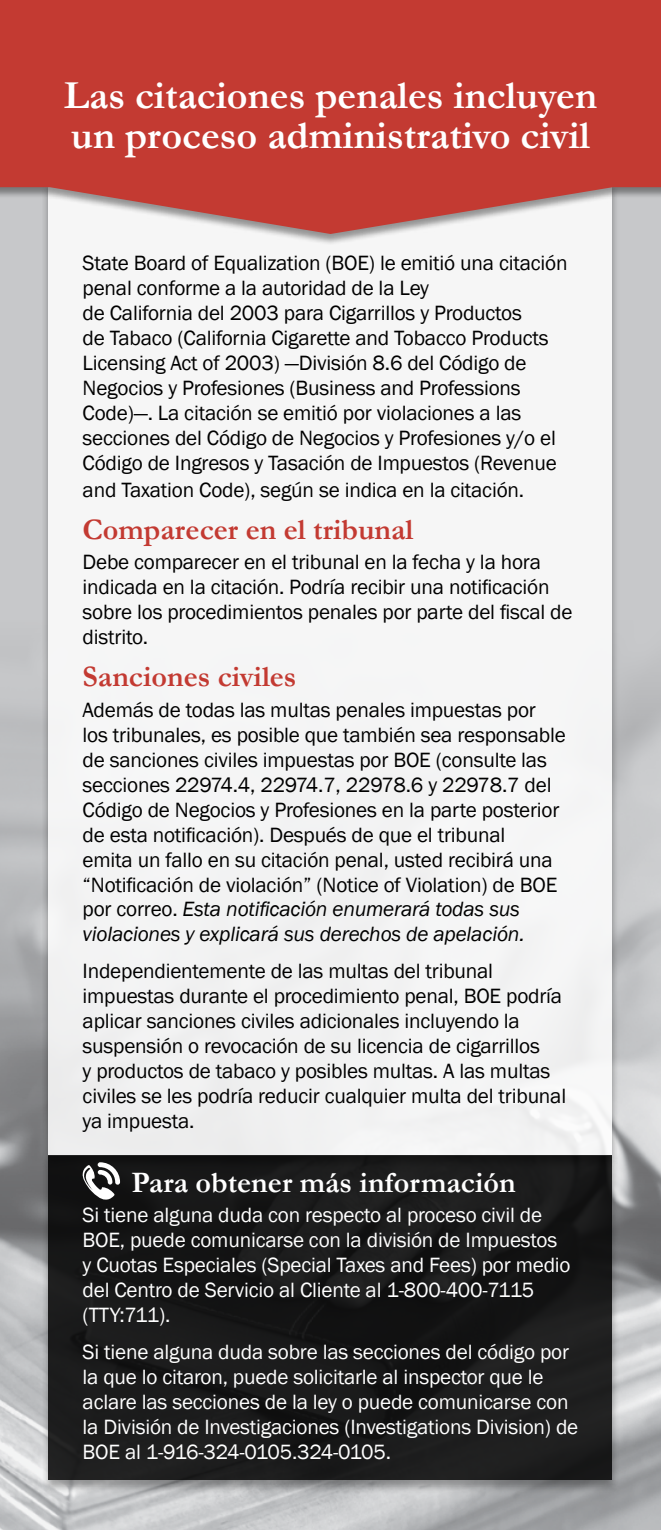
<style>
.page{position:relative;width:661px;height:1530px;background:#fff}
.page>*{position:absolute;margin:0;border:0;box-sizing:border-box;transform-origin:0 0}
.t1{font:700 40px/40px "Garamond";color:#fff}
.t2{font:700 30px "Garamond";color:#c33a32}
.t3{font:700 30px "Garamond";color:#fff}
.t4{font:21.25px/25px "Franklin Gothic";letter-spacing:-.01em;color:#000}
.t5{font:21.25px/25px "Franklin Gothic";letter-spacing:-.01em;color:#fff}
.s1{font-style:italic}
</style>
<div class="page">
<div style="left:0;top:164px;width:660px;height:1366px;background:#c7c8ca"></div>
<img style="left:0;top:682px;width:660px;height:848px">
<div style="left:41px;top:181px;width:578px;height:989px;background:#000;opacity:.4"></div>
<div style="left:49px;top:182px;width:562px;height:974px;background:#f6f6f6"></div>
<div style="left:41px;top:1155px;width:578px;height:339px;background:#000;opacity:.4"></div>
<div style="left:49px;top:1156px;width:562px;height:324px;background:#1b1b1b"></div>
<div style="left:0;top:0;width:660px;height:245px;background:#000;opacity:.4"></div>
<svg style="left:0;top:0;width:660px;height:234px;background:#c54b44"></svg>
<svg style="left:81px;top:1162px;width:39px;height:38px"></svg>
<h1 class="t1" style="left:64px;top:76px;width:534px">Las citaciones penales incluyen un proceso administrativo civil</h1>
<p class="t4" style="left:83px;top:251px;width:486px">State Board of Equalization (BOE) le emitió una citación penal conforme a la autoridad de la Ley<br>de California del 2003 para Cigarrillos y Productos<br>de Tabaco (California Cigarette and Tobacco Products Licensing Act of 2003) —División 8.6 del Código de Negocios y Profesiones (Business and Professions Code)—. La citación se emitió por violaciones a las secciones del Código de Negocios y Profesiones y/o el Código de Ingresos y Tasación de Impuestos (Revenue</p>
<p class="t4" style="left:83px;top:478px;width:442px">and Taxation Code), según se indica en la citación.</p>
<h2 class="t2" style="left:83px;top:509px;width:332px">Comparecer en el tribunal</h2>
<p class="t4" style="left:83px;top:550px;width:491px">Debe comparecer en el tribunal en la fecha y la hora indicada en la citación. Podría recibir una notificación sobre los procedimientos penales por parte del fiscal de distrito.</p>
<h2 class="t2" style="left:83px;top:656px;width:215px">Sanciones civiles</h2>
<p class="t4" style="left:83px;top:697px;width:484px">Además de todas las multas penales impuestas por los tribunales, es posible que también sea responsable de sanciones civiles impuestas por BOE (consulte las secciones 22974.4, 22974.7, 22978.6 y 22978.7 del Código de Negocios y Profesiones en la parte posterior de esta notificación). Después de que el tribunal<br>emita un fallo en su citación penal, usted recibirá una “Notificación de violación” (Notice of Violation) de BOE por correo. <span class="s1">Esta notificación enumerará todas sus violaciones y explicará sus derechos de apelación.</span></p>
<p class="t4" style="left:83px;top:959px;width:484px">Independientemente de las multas del tribunal impuestas durante el procedimiento penal, BOE podría aplicar sanciones civiles adicionales incluyendo la suspensión o revocación de su licencia de cigarrillos<br>y productos de tabaco y posibles multas. A las multas civiles se les podría reducir cualquier multa del tribunal ya impuesta.</p>
<h2 class="t3" style="left:131px;top:1162px;width:385px">Para obtener más información</h2>
<p class="t5" style="left:83px;top:1203px;width:489px">Si tiene alguna duda con respecto al proceso civil de BOE, puede comunicarse con la división de Impuestos y Cuotas Especiales (Special Taxes and Fees) por medio del Centro de Servicio al Cliente al 1-800-400-7115 (TTY:711).</p>
<p class="t5" style="left:83px;top:1340px;width:496px">Si tiene alguna duda sobre las secciones del código por la que lo citaron, puede solicitarle al inspector que le aclare las secciones de la ley o puede comunicarse con la División de Investigaciones (Investigations Division) de BOE al 1-916-324-0105.324-0105.</p>
</div>
